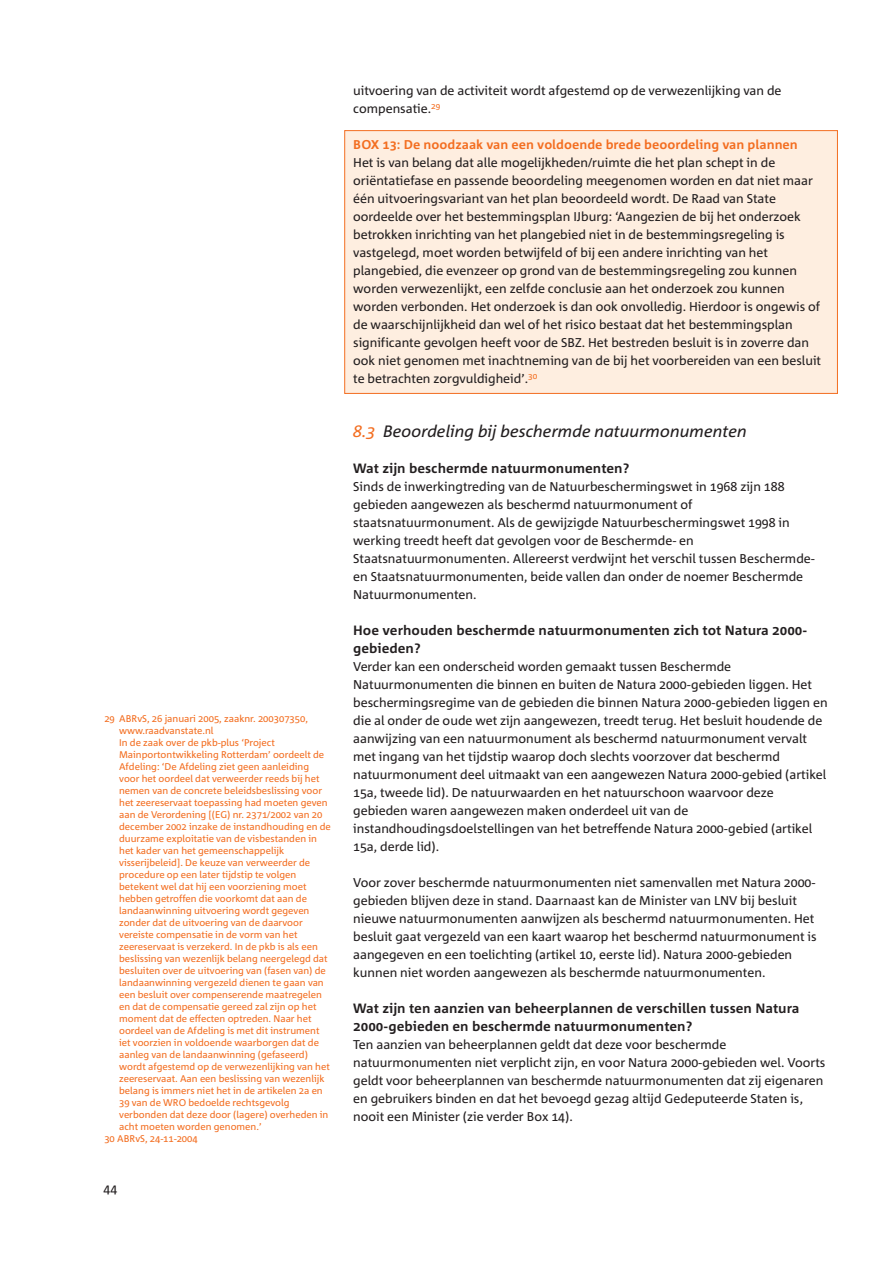
<style>
.page{position:relative;width:893px;height:1263px;background:#fff}
.page>*{position:absolute;margin:0;border:0;box-sizing:border-box;transform-origin:0 0}
.t1{font:16.5px "Agrofont Normaal Cursief";color:#231f20}
.t2{font:13.5px/18px "Agrofont Vet";color:#231f20}
.t3{font:12.75px/18px "Agrofont Normaal";color:#231f20}
.t4{font:12.75px "Agrofont Vet";color:#f36e21}
.t5{font:9.75px "Agrofont Normaal";color:#f36e21}
.s1{color:#f36e21}
</style>
<div class="page">
<div style="left:345px;top:131px;width:492px;height:262px;background:#feeee0"></div>
<div style="left:344px;top:130px;width:493px;height:264px;border:1px solid #f36e21"></div>
<p class="t5" style="left:104px;top:714px;width:205px">29 ABRvS, 26 januari 2005, zaaknr. 200307350,</p>
<p class="t5" style="left:119px;top:726px;width:96px">www.raadvanstate.nl</p>
<p class="t5" style="left:119px;top:738px;width:157px">In de zaak over de pkb-plus ‘Project</p>
<p class="t5" style="left:119px;top:750px;width:206px">Mainportontwikkeling Rotterdam’ oordeelt de</p>
<p class="t5" style="left:119px;top:762px;width:191px">Afdeling: ‘De Afdeling ziet geen aanleiding</p>
<p class="t5" style="left:119px;top:774px;width:202px">voor het oordeel dat verweerder reeds bij het</p>
<p class="t5" style="left:119px;top:786px;width:204px">nemen van de concrete beleidsbeslissing voor</p>
<p class="t5" style="left:119px;top:798px;width:210px">het zeereservaat toepassing had moeten geven</p>
<p class="t5" style="left:119px;top:810px;width:205px">aan de Verordening [(EG) nr. 2371/2002 van 20</p>
<p class="t5" style="left:119px;top:822px;width:213px">december 2002 inzake de instandhouding en de</p>
<p class="t5" style="left:119px;top:834px;width:199px">duurzame exploitatie van de visbestanden in</p>
<p class="t5" style="left:119px;top:846px;width:166px">het kader van het gemeenschappelijk</p>
<p class="t5" style="left:119px;top:858px;width:192px">visserijbeleid]. De keuze van verweerder de</p>
<p class="t5" style="left:119px;top:870px;width:179px">procedure op een later tijdstip te volgen</p>
<p class="t5" style="left:119px;top:882px;width:189px">betekent wel dat hij een voorziening moet</p>
<p class="t5" style="left:119px;top:894px;width:189px">hebben getroffen die voorkomt dat aan de</p>
<p class="t5" style="left:119px;top:906px;width:192px">landaanwinning uitvoering wordt gegeven</p>
<p class="t5" style="left:119px;top:918px;width:185px">zonder dat de uitvoering van de daarvoor</p>
<p class="t5" style="left:119px;top:930px;width:180px">vereiste compensatie in de vorm van het</p>
<p class="t5" style="left:119px;top:942px;width:200px">zeereservaat is verzekerd. In de pkb is als een</p>
<p class="t5" style="left:119px;top:954px;width:210px">beslissing van wezenlijk belang neergelegd dat</p>
<p class="t5" style="left:119px;top:966px;width:208px">besluiten over de uitvoering van (fasen van) de</p>
<p class="t5" style="left:119px;top:978px;width:206px">landaanwinning vergezeld dienen te gaan van</p>
<p class="t5" style="left:119px;top:990px;width:204px">een besluit over compenserende maatregelen</p>
<p class="t5" style="left:119px;top:1002px;width:199px">en dat de compensatie gereed zal zijn op het</p>
<p class="t5" style="left:119px;top:1014px;width:194px">moment dat de effecten optreden. Naar het</p>
<p class="t5" style="left:119px;top:1026px;width:202px">oordeel van de Afdeling is met dit instrument</p>
<p class="t5" style="left:119px;top:1038px;width:201px">iet voorzien in voldoende waarborgen dat de</p>
<p class="t5" style="left:119px;top:1050px;width:190px">aanleg van de landaanwinning (gefaseerd)</p>
<p class="t5" style="left:119px;top:1062px;width:212px">wordt afgestemd op de verwezenlijking van het</p>
<p class="t5" style="left:119px;top:1074px;width:207px">zeereservaat. Aan een beslissing van wezenlijk</p>
<p class="t5" style="left:119px;top:1086px;width:205px">belang is immers niet het in de artikelen 2a en</p>
<p class="t5" style="left:119px;top:1098px;width:172px">39 van de WRO bedoelde rechtsgevolg</p>
<p class="t5" style="left:119px;top:1110px;width:211px">verbonden dat deze door (lagere) overheden in</p>
<p class="t5" style="left:119px;top:1122px;width:144px">acht moeten worden genomen.’</p>
<p class="t5" style="left:104px;top:1134px;width:95px">30 ABRvS, 24-11-2004</p>
<p class="t3" style="left:104px;top:1180px;width:15px">44</p>
<p class="t3" style="left:353px;top:82px;width:430px">uitvoering van de activiteit wordt afgestemd op de verwezenlijking van de compensatie.<sup>29</sup></p>
<p class="t4" style="left:353px;top:139px;width:446px">BOX 13: De noodzaak van een voldoende brede beoordeling van plannen</p>
<p class="t3" style="left:353px;top:154px;width:469px">Het is van belang dat alle mogelijkheden/ruimte die het plan schept in de oriëntatiefase en passende beoordeling meegenomen worden en dat niet maar één uitvoeringsvariant van het plan beoordeeld wordt. De Raad van State oordeelde over het bestemmingsplan IJburg: ‘Aangezien de bij het onderzoek betrokken inrichting van het plangebied niet in de bestemmingsregeling is vastgelegd, moet worden betwijfeld of bij een andere inrichting van het plangebied, die evenzeer op grond van de bestemmingsregeling zou kunnen worden verwezenlijkt, een zelfde conclusie aan het onderzoek zou kunnen worden verbonden. Het onderzoek is dan ook onvolledig. Hierdoor is ongewis of de waarschijnlijkheid dan wel of het risico bestaat dat het bestemmingsplan significante gevolgen heeft voor de SBZ. Het bestreden besluit is in zoverre dan ook niet genomen met inachtneming van de bij het voorbereiden van een besluit te betrachten zorgvuldigheid’.<sup>30</sup></p>
<p class="t1" style="left:353px;top:424px;width:395px"><span class="s1">8.3</span> Beoordeling bij beschermde natuurmonumenten</p>
<p class="t2" style="left:353px;top:459px;width:278px">Wat zijn beschermde natuurmonumenten?</p>
<p class="t3" style="left:353px;top:478px;width:463px">Sinds de inwerkingtreding van de Natuurbeschermingswet in 1968 zijn 188 gebieden aangewezen als beschermd natuurmonument of staatsnatuurmonument. Als de gewijzigde Natuurbeschermingswet 1998 in werking treedt heeft dat gevolgen voor de Beschermde- en Staatsnatuurmonumenten. Allereerst verdwijnt het verschil tussen Beschermde&shy;en Staatsnatuurmonumenten, beide vallen dan onder de noemer Beschermde Natuurmonumenten.</p>
<p class="t2" style="left:353px;top:621px;width:455px">Hoe verhouden beschermde natuurmonumenten zich tot Natura 2000- gebieden?</p>
<p class="t3" style="left:353px;top:658px;width:476px">Verder kan een onderscheid worden gemaakt tussen Beschermde Natuurmonumenten die binnen en buiten de Natura 2000-gebieden liggen. Het beschermingsregime van de gebieden die binnen Natura 2000-gebieden liggen en die al onder de oude wet zijn aangewezen, treedt terug. Het besluit houdende de aanwijzing van een natuurmonument als beschermd natuurmonument vervalt met ingang van het tijdstip waarop doch slechts voorzover dat beschermd natuurmonument deel uitmaakt van een aangewezen Natura 2000-gebied (artikel 15a, tweede lid). De natuurwaarden en het natuurschoon waarvoor deze gebieden waren aangewezen maken onderdeel uit van de instandhoudingsdoelstellingen van het betreffende Natura 2000-gebied (artikel 15a, derde lid).</p>
<p class="t3" style="left:353px;top:874px;width:465px">Voor zover beschermde natuurmonumenten niet samenvallen met Natura 2000- gebieden blijven deze in stand. Daarnaast kan de Minister van LNV bij besluit nieuwe natuurmonumenten aanwijzen als beschermd natuurmonumenten. Het besluit gaat vergezeld van een kaart waarop het beschermd natuurmonument is aangegeven en een toelichting (artikel 10, eerste lid). Natura 2000-gebieden kunnen niet worden aangewezen als beschermde natuurmonumenten.</p>
<p class="t2" style="left:353px;top:999px;width:448px">Wat zijn ten aanzien van beheerplannen de verschillen tussen Natura<br>2000-gebieden en beschermde natuurmonumenten?</p>
<p class="t3" style="left:353px;top:1036px;width:473px">Ten aanzien van beheerplannen geldt dat deze voor beschermde natuurmonumenten niet verplicht zijn, en voor Natura 2000-gebieden wel. Voorts geldt voor beheerplannen van beschermde natuurmonumenten dat zij eigenaren en gebruikers binden en dat het bevoegd gezag altijd Gedeputeerde Staten is, nooit een Minister (zie verder Box 14).</p>
</div>
